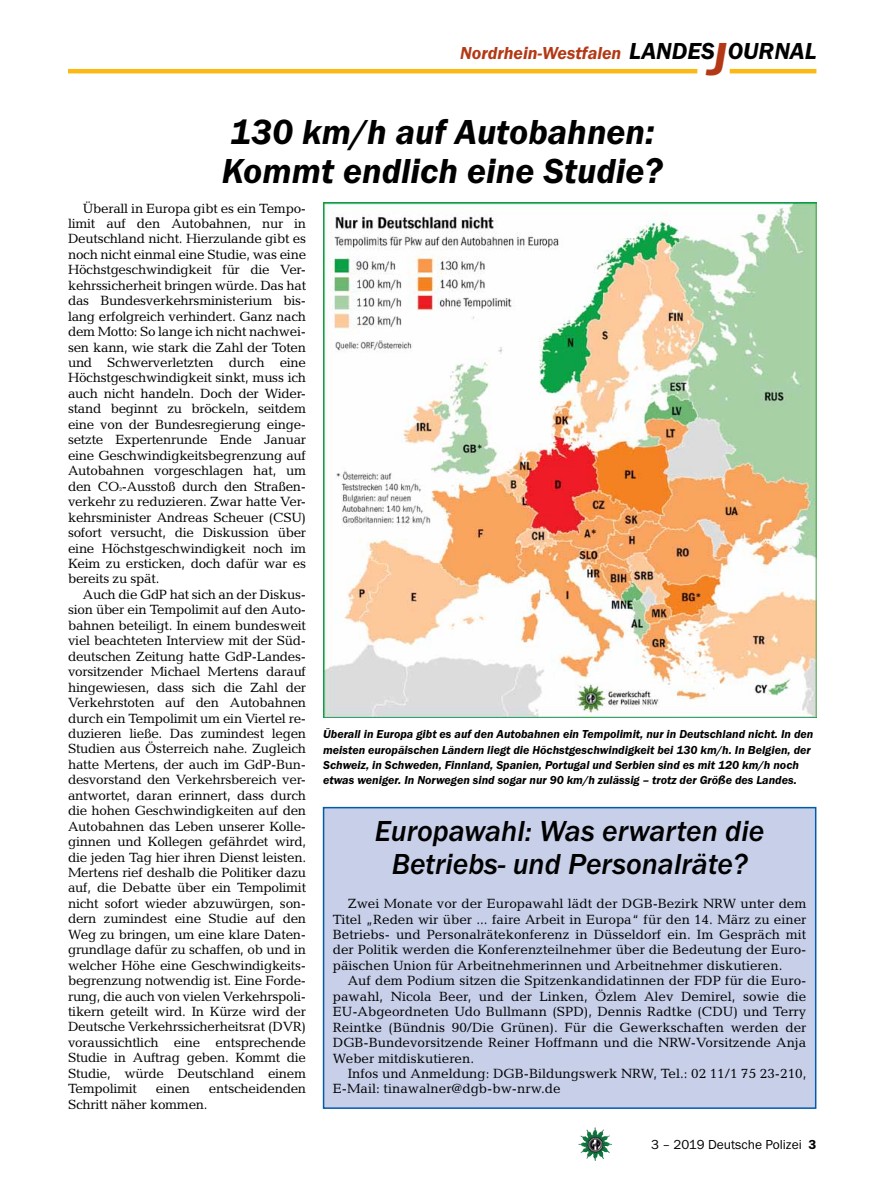
<style>
.page{position:relative;width:893px;height:1191px;background:#fff}
.page>*{position:absolute;margin:0;border:0;box-sizing:border-box;transform-origin:0 0}
.t1{font:italic 600 36px/39px "Franklin Gothic Itc T";color:#000}
.t2{font:italic 500 30px/33px "Franklin Gothic Itc T";color:#000;text-align:center}
.t3{font:italic 600 24px "Franklin Gothic Itc T";color:#000}
.t4{font:italic 600 18px "Franklin Gothic Itc T";color:#b33916}
.t5{font:13.5px/15.5px "Candida";color:#000;text-align:justify}
.t6{font:13.5px "Candida";letter-spacing:-.02em;color:#000}
.t7{font:13.5px "Franklin Gothic Itc T";color:#000}
.t8{font:italic 600 12px/15.5px "Franklin Gothic Itc T";color:#000}
.s1{font-size:48px;color:#b33916}
.s2{font-weight:600}
</style>
<div class="page">
<img style="left:578px;top:1127px;width:17px;height:25px">
<hr style="left:730px;top:69px;width:86px;height:4px;background:#fdb913">
<hr style="left:68px;top:69px;width:629px;height:4px;background:#fdb913">
<img style="left:323px;top:202px;width:493px;height:515px">
<div style="left:324px;top:807px;width:492px;height:301px;background:#c7cfe9"></div>
<div style="left:323px;top:807px;width:493px;height:301px;border:2px solid #005baa"></div>
<h3 class="t4" style="left:460px;top:42px;width:163px">Nordrhein-Westfalen</h3>
<h3 class="t3" style="left:629px;top:37px;width:189px">LANDES<span class="s1">J</span>OURNAL</h3>
<h1 class="t1" style="left:222px;top:112px;width:442px">130 km/h auf Autobahnen:<br>Kommt endlich eine Studie?</h1>
<p class="t5" style="left:68px;top:200px;width:240px;text-indent:15px">Überall in Europa gibt es ein Tempo&shy;limit auf den Autobahnen, nur in Deutschland nicht. Hierzulande gibt es noch nicht einmal eine Studie, was eine Höchstgeschwindigkeit für die Ver&shy;kehrssicherheit bringen würde. Das hat das Bundesverkehrsministerium bis&shy;lang erfolgreich verhindert. Ganz nach dem Motto: So lange ich nicht nachwei&shy;sen kann, wie stark die Zahl der Toten und Schwerverletzten durch eine Höchstgeschwindigkeit sinkt, muss ich auch nicht handeln. Doch der Wider&shy;stand beginnt zu bröckeln, seitdem eine von der Bundesregierung einge&shy;setzte Expertenrunde Ende Januar eine Geschwindigkeitsbegrenzung auf Autobahnen vorgeschlagen hat, um den CO<sub>²</sub>-Ausstoß durch den Straßen&shy;verkehr zu reduzieren. Zwar hatte Ver&shy;kehrsminister Andreas Scheuer (CSU) sofort versucht, die Diskussion über eine Höchstgeschwindigkeit noch im Keim zu ersticken, doch dafür war es bereits zu spät.</p>
<p class="t5" style="left:68px;top:586px;width:240px;text-indent:15px">Auch die GdP hat sich an der Diskus&shy;sion über ein Tempolimit auf den Auto&shy;bahnen beteiligt. In einem bundesweit viel beachteten Interview mit der Süd&shy;deutschen Zeitung hatte GdP-Landes&shy;vorsitzender Michael Mertens darauf hingewiesen, dass sich die Zahl der Verkehrstoten auf den Autobahnen durch ein Tempolimit um ein Viertel re&shy;duzieren ließe. Das zumindest legen Studien aus Österreich nahe. Zugleich hatte Mertens, der auch im GdP-Bun&shy;desvorstand den Verkehrsbereich ver&shy;antwortet, daran erinnert, dass durch die hohen Geschwindigkeiten auf den Autobahnen das Leben unserer Kolle&shy;ginnen und Kollegen gefährdet wird, die jeden Tag hier ihren Dienst leisten.<br>Mertens rief deshalb die Politiker dazu auf, die Debatte über ein Tempolimit nicht sofort wieder abzuwürgen, son&shy;dern zumindest eine Studie auf den Weg zu bringen, um eine klare Daten&shy;grundlage dafür zu schaffen, ob und in welcher Höhe eine Geschwindigkeits&shy;begrenzung notwendig ist. Eine Forde&shy;rung, die auch von vielen Verkehrspoli&shy;tikern geteilt wird. In Kürze wird der Deutsche Verkehrssicherheitsrat (DVR) voraussichtlich eine entsprechende Studie in Auftrag geben. Kommt die Studie, würde Deutschland einem Tempolimit</p>
<p class="t5" style="left:156px;top:1081px;width:36px">einen</p>
<p class="t6" style="left:209px;top:1081px;width:99px">entscheidenden</p>
<p class="t6" style="left:68px;top:1096px;width:141px">Schritt näher kommen.</p>
<p class="t8" style="left:323px;top:726px;width:492px">Überall in Europa gibt es auf den Autobahnen ein Tempolimit, nur in Deutschland nicht. In den meisten europäischen Ländern liegt die Höchstgeschwindigkeit bei 130 km/h. In Belgien, der Schweiz, in Schweden, Finnland, Spanien, Portugal und Serbien sind es mit 120 km/h noch etwas weniger. In Norwegen sind sogar nur 90 km/h zulässig – trotz der Größe des Landes.</p>
<h2 class="t2" style="left:375px;top:814px;width:391px">Europawahl: Was erwarten die<br>Betriebs- und Personalräte?</h2>
<p class="t5" style="left:333px;top:895px;width:475px;text-indent:15px">Zwei Monate vor der Europawahl lädt der DGB-Bezirk NRW unter dem Titel „Reden wir über ... faire Arbeit in Europa“ für den 14. März zu einer Betriebs- und Personalrätekonferenz in Düsseldorf ein. Im Gespräch mit der Politik werden die Konferenzteilnehmer über die Bedeutung der Euro&shy;päischen Union für Arbeitnehmerinnen und Arbeitnehmer diskutieren.</p>
<p class="t5" style="left:333px;top:973px;width:475px;text-indent:15px">Auf dem Podium sitzen die Spitzenkandidatinnen der FDP für die Euro&shy;pawahl, Nicola Beer, und der Linken, Özlem Alev Demirel, sowie die EU-Abgeordneten Udo Bullmann (SPD), Dennis Radtke (CDU) und Terry Reintke (Bündnis 90/Die Grünen). Für die Gewerkschaften werden der DGB-Bundevorsitzende Reiner Hoffmann und die NRW-Vorsitzende Anja Weber mitdiskutieren.</p>
<p class="t5" style="left:333px;top:1065px;width:475px;text-indent:15px">Infos und Anmeldung: DGB-Bildungswerk NRW, Tel.: 02 11/1 75 23-210,<br>E-Mail: tinawalner@dgb-bw-nrw.de</p>
<p class="t7" style="left:651px;top:1136px;width:167px">3 – 2019 Deutsche Polizei <span class="s2">3</span></p>
</div>
